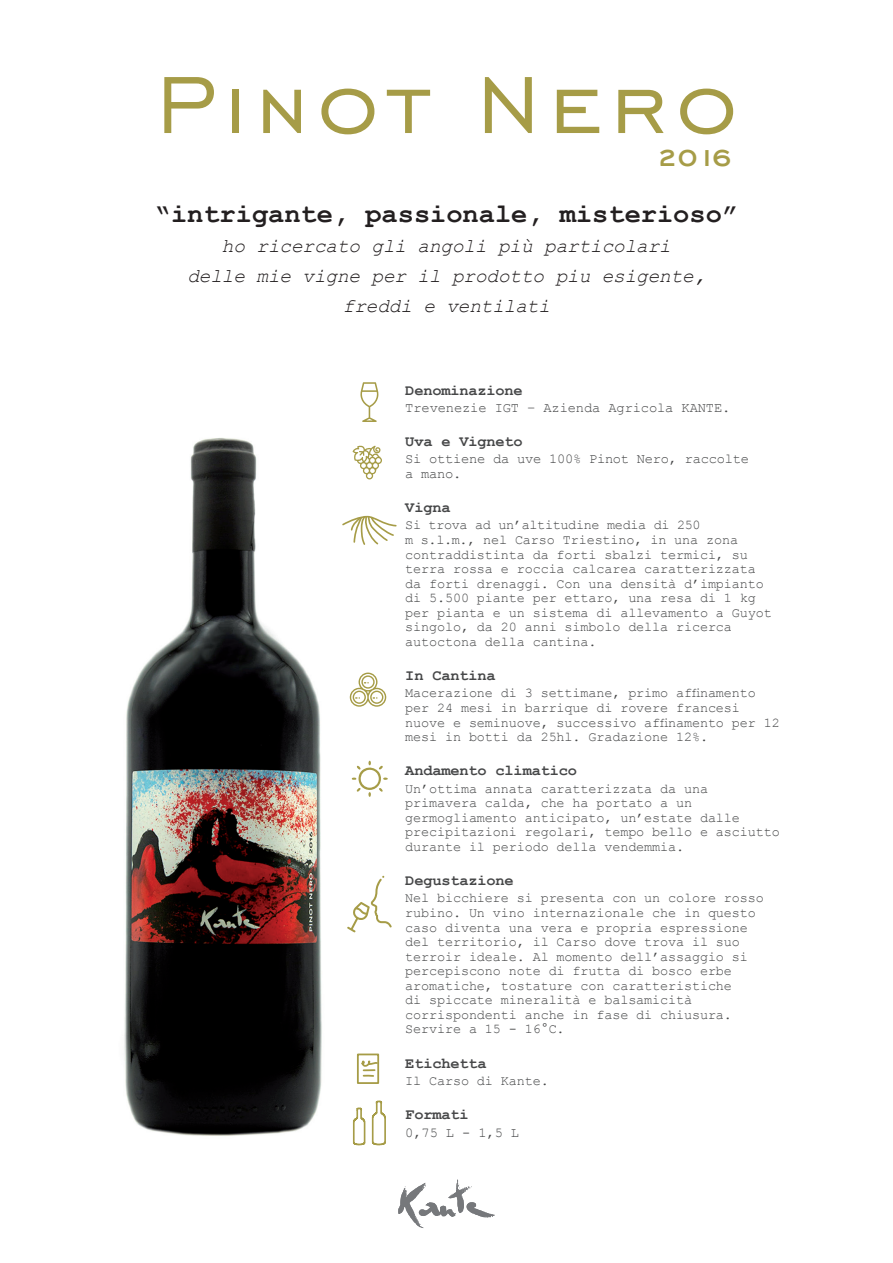
<style>
.page{position:relative;width:893px;height:1263px;background:#fff}
.page>*{position:absolute;margin:0;border:0;box-sizing:border-box;transform-origin:0 0}
.t1{font:103.8px "Engravers Gothic BT";letter-spacing:.09em;color:#a69c47}
.t2{font:700 30px "Engravers Gothic W01";color:#a69c47}
.t3{font:700 27px "Courier New";color:#231f20}
.t4{font:italic 19.5px/30px "Courier New";letter-spacing:-.01em;color:#231f20;text-align:center}
.t5{font:700 15.3px "Courier New";letter-spacing:-.01em;color:#464748}
.t6{font:13.8px/14.5px "Courier New";letter-spacing:-.015em;color:#464748}
.t7{font:13.5px/14.5px "Courier New";letter-spacing:-.01em;color:#464748}
</style>
<div class="page">
<svg style="left:398px;top:1179px;width:97px;height:49px"></svg>
<img style="left:124px;top:438px;width:198px;height:698px">
<svg style="left:352px;top:1100px;width:34px;height:46px"></svg>
<svg style="left:342px;top:515px;width:55px;height:30px"></svg>
<svg style="left:360px;top:382px;width:19px;height:40px"></svg>
<svg style="left:350px;top:672px;width:36px;height:35px"></svg>
<svg style="left:353px;top:445px;width:29px;height:34px"></svg>
<svg style="left:347px;top:876px;width:45px;height:56px"></svg>
<svg style="left:352px;top:761px;width:36px;height:36px"></svg>
<div style="left:357px;top:1053px;width:22px;height:31px;border:2px solid #a69c47"></div>
<svg style="left:360px;top:1053px;width:19px;height:25px"></svg>
<h1 class="t1" style="left:156px;top:47px;width:582px">Pinot Nero</h1>
<h2 class="t2" style="left:657px;top:141px;width:75px">2016</h2>
<h3 class="t3" style="left:155px;top:197px;width:585px">“intrigante, passionale, misterioso”</h3>
<h3 class="t4" style="left:187px;top:230px;width:519px">ho ricercato gli angoli più particolari<br>delle mie vigne per il prodotto piu esigente, freddi e ventilati</h3>
<p class="t5" style="left:405px;top:380px;width:119px">Denominazione</p>
<p class="t6" style="left:405px;top:400px;width:327px">Trevenezie IGT – Azienda Agricola KANTE.</p>
<p class="t5" style="left:405px;top:432px;width:119px">Uva e Vigneto</p>
<p class="t6" style="left:405px;top:451px;width:345px">Si ottiene da uve 100% Pinot Nero, raccolte a mano.</p>
<p class="t5" style="left:405px;top:498px;width:47px">Vigna</p>
<p class="t7" style="left:405px;top:517px;width:368px">Si trova ad un’altitudine media di 250<br>m s.l.m., nel Carso Triestino, in una zona contraddistinta da forti sbalzi termici, su terra rossa e roccia calcarea caratterizzata da forti drenaggi. Con una densità d’impianto di 5.500 piante per ettaro, una resa di 1 kg per pianta e un sistema di allevamento a Guyot singolo, da 20 anni simbolo della ricerca autoctona della cantina.</p>
<p class="t5" style="left:405px;top:666px;width:92px">In Cantina</p>
<p class="t7" style="left:405px;top:685px;width:376px">Macerazione di 3 settimane, primo affinamento per 24 mesi in barrique di rovere francesi nuove e seminuove, successivo affinamento per 12 mesi in botti da 25hl. Gradazione 12%.</p>
<p class="t5" style="left:405px;top:761px;width:173px">Andamento climatico</p>
<p class="t7" style="left:405px;top:781px;width:376px">Un’ottima annata caratterizzata da una primavera calda, che ha portato a un germogliamento anticipato, un’estate dalle precipitazioni regolari, tempo bello e asciutto durante il periodo della vendemmia.</p>
<p class="t5" style="left:405px;top:871px;width:110px">Degustazione</p>
<p class="t7" style="left:405px;top:890px;width:360px">Nel bicchiere si presenta con un colore rosso rubino. Un vino internazionale che in questo caso diventa una vera e propria espressione del territorio, il Carso dove trova il suo terroir ideale. Al momento dell’assaggio si percepiscono note di frutta di bosco erbe aromatiche, tostature con caratteristiche<br>di spiccate mineralità e balsamicità corrispondenti anche in fase di chiusura.<br>Servire a 15 - 16°C.</p>
<p class="t5" style="left:405px;top:1053px;width:83px">Etichetta</p>
<p class="t7" style="left:405px;top:1073px;width:145px">Il Carso di Kante.</p>
<p class="t5" style="left:405px;top:1105px;width:65px">Formati</p>
<p class="t6" style="left:405px;top:1124px;width:115px">0,75 L - 1,5 L</p>
</div>
